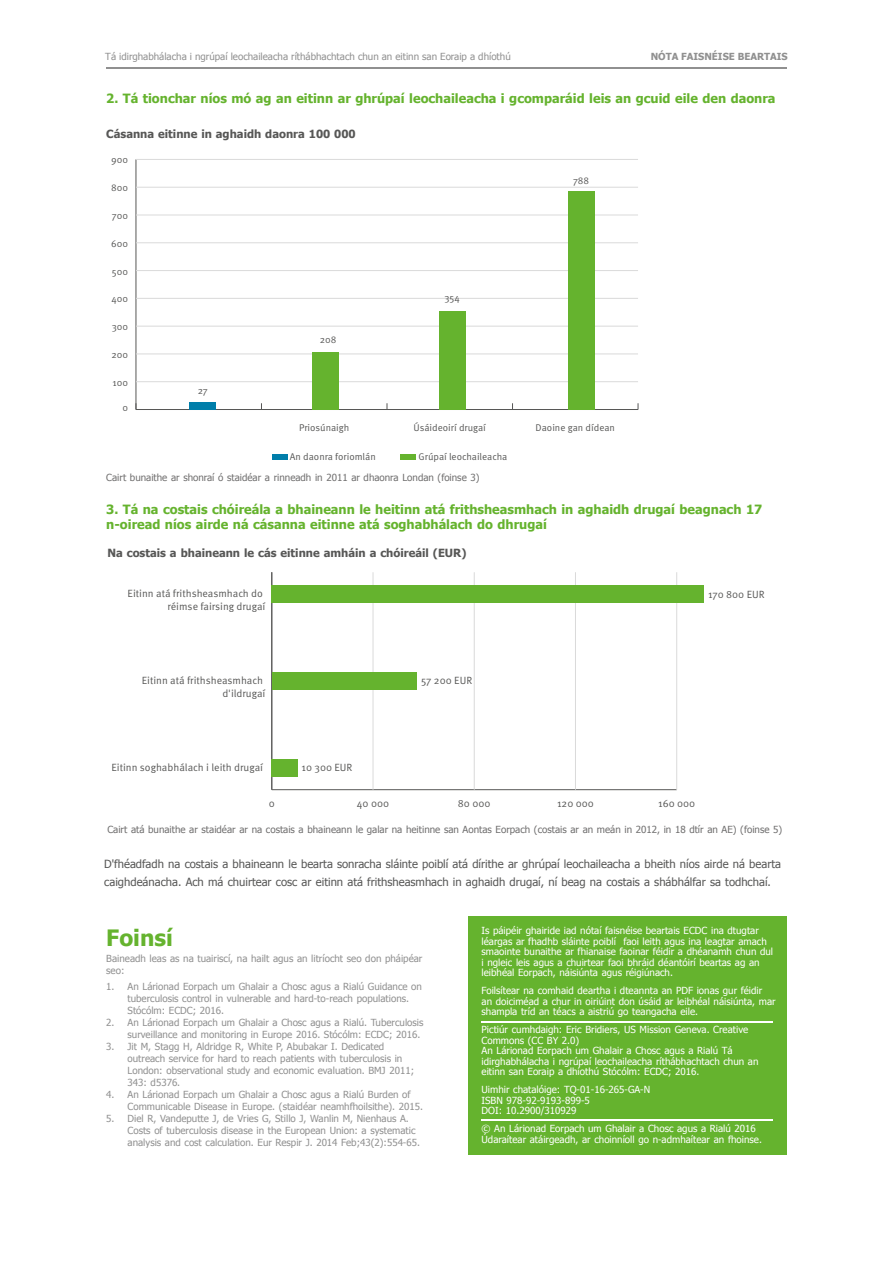
<style>
.page{position:relative;width:893px;height:1263px;background:#fff}
.page>*{position:absolute;margin:0;border:0;box-sizing:border-box;transform-origin:0 0}
.Title_1{font:700 22.5px "Tahoma";color:#65b32e}
.Title_3{font:700 12.75px/15px "Tahoma";color:#65b32e}
.Text{font:11.25px/18px "Tahoma";color:#575756}
.t1{font:700 11.25px "Tahoma";color:#575756}
.t2{font:10.5px/12.6px "Meta Pro";color:#575756;text-align:right}
.References_txt{font:9.75px/12px "Tahoma";color:#909090}
.text_box{font:9.75px/10.5px "Tahoma";color:#fff}
.Footnote_tables{font:9.75px "Tahoma";color:#706f6f}
.t3{font:9.75px "Meta Pro";color:#575756}
.t4{font:700 9.75px "Tahoma";color:#909090}
</style>
<div class="page">
<hr style="left:106px;top:67px;width:681px;height:1px;background:#909090">
<div style="left:468px;top:916px;width:319px;height:239px;background:#65b32e"></div>
<hr style="left:482px;top:1021px;width:291px;height:1px;background:#fff">
<hr style="left:482px;top:1120px;width:291px;height:1px;background:#fff">
<hr style="left:272px;top:789px;width:405px;height:1px;background:#575756">
<hr style="left:373px;top:572px;width:1px;height:218px;background:#dadada">
<hr style="left:474px;top:572px;width:1px;height:218px;background:#dadada">
<hr style="left:575px;top:572px;width:1px;height:218px;background:#dadada">
<hr style="left:676px;top:572px;width:1px;height:218px;background:#dadada">
<hr style="left:271px;top:572px;width:1px;height:218px;background:#575756">
<div style="left:272px;top:585px;width:432px;height:18px;background:#65b32e"></div>
<div style="left:272px;top:672px;width:145px;height:18px;background:#65b32e"></div>
<div style="left:272px;top:759px;width:26px;height:18px;background:#65b32e"></div>
<hr style="left:136px;top:159px;width:1px;height:250px;background:#575756">
<hr style="left:136px;top:409px;width:502px;height:1px;background:#575756">
<hr style="left:136px;top:381px;width:502px;height:1px;background:#dadada">
<hr style="left:136px;top:354px;width:502px;height:1px;background:#dadada">
<hr style="left:136px;top:326px;width:502px;height:1px;background:#dadada">
<hr style="left:136px;top:298px;width:502px;height:1px;background:#dadada">
<hr style="left:136px;top:270px;width:502px;height:1px;background:#dadada">
<hr style="left:136px;top:242px;width:502px;height:1px;background:#dadada">
<hr style="left:136px;top:215px;width:502px;height:1px;background:#dadada">
<hr style="left:136px;top:187px;width:502px;height:1px;background:#dadada">
<hr style="left:136px;top:159px;width:502px;height:1px;background:#dadada">
<div style="left:189px;top:402px;width:26px;height:7px;background:#007eaa"></div>
<div style="left:312px;top:352px;width:27px;height:57px;background:#65b32e"></div>
<div style="left:439px;top:311px;width:26px;height:98px;background:#65b32e"></div>
<div style="left:568px;top:191px;width:26px;height:218px;background:#65b32e"></div>
<div style="left:272px;top:454px;width:16px;height:6px;background:#007eaa"></div>
<div style="left:400px;top:454px;width:16px;height:6px;background:#65b32e"></div>
<p class="References_txt" style="left:105px;top:50px;width:407px">Tá idirghabhálacha i ngrúpaí leochaileacha ríthábhachtach chun an eitinn san Eoraip a dhíothú</p>
<p class="t4" style="left:651px;top:49px;width:138px">NÓTA FAISNÉISE BEARTAIS</p>
<p class="Title_3" style="left:106px;top:90px;width:671px">2. Tá tionchar níos mó ag an eitinn ar ghrúpaí leochaileacha i gcomparáid leis an gcuid eile den daonra</p>
<p class="t1" style="left:106px;top:126px;width:251px">Cásanna eitinne in aghaidh daonra 100 000</p>
<p class="t3" style="left:111px;top:154px;width:18px">900</p>
<p class="t3" style="left:111px;top:182px;width:18px">800</p>
<p class="t3" style="left:112px;top:209px;width:18px">700</p>
<p class="t3" style="left:111px;top:237px;width:18px">600</p>
<p class="t3" style="left:112px;top:265px;width:18px">500</p>
<p class="t3" style="left:111px;top:293px;width:18px">400</p>
<p class="t3" style="left:112px;top:320px;width:18px">300</p>
<p class="t3" style="left:111px;top:348px;width:18px">200</p>
<p class="t3" style="left:113px;top:376px;width:17px">100</p>
<p class="t3" style="left:122px;top:402px;width:7px">0</p>
<p class="t3" style="left:198px;top:384px;width:12px">27</p>
<p class="t3" style="left:320px;top:333px;width:18px">208</p>
<p class="t3" style="left:444px;top:291px;width:17px">354</p>
<p class="t3" style="left:573px;top:174px;width:18px">788</p>
<p class="t3" style="left:299px;top:421px;width:52px">Priosúnaigh</p>
<p class="t3" style="left:414px;top:421px;width:74px">Úsáideoirí drugaí</p>
<p class="t3" style="left:536px;top:421px;width:81px">Daoine gan dídean</p>
<p class="t3" style="left:290px;top:450px;width:87px">An daonra foriomlán</p>
<p class="t3" style="left:419px;top:450px;width:90px">Grúpaí leochaileacha</p>
<p class="Footnote_tables" style="left:106px;top:470px;width:375px">Cairt bunaithe ar shonraí ó staidéar a rinneadh in 2011 ar dhaonra Londan (foinse 3)</p>
<p class="Title_3" style="left:106px;top:501px;width:657px">3. Tá na costais chóireála a bhaineann le heitinn atá frithsheasmhach in aghaidh drugaí beagnach 17 n-oiread níos airde ná cásanna eitinne atá soghabhálach do dhrugaí</p>
<p class="t1" style="left:107px;top:545px;width:361px">Na costais a bhaineann le cás eitinne amháin a chóireáil (EUR)</p>
<p class="t2" style="left:128px;top:587px;width:139px">Eitinn atá frithsheasmhach do réimse fairsing drugaí</p>
<p class="t2" style="left:708px;top:588px;width:58px">170 800 EUR</p>
<p class="t2" style="left:142px;top:674px;width:125px">Eitinn atá frithsheasmhach d'ildrugaí</p>
<p class="t2" style="left:111px;top:761px;width:153px">Eitinn soghabhálach i leith drugaí</p>
<p class="t2" style="left:301px;top:762px;width:52px">10 300 EUR</p>
<p class="t2" style="left:421px;top:674px;width:53px">57 200 EUR</p>
<p class="t2" style="left:269px;top:798px;width:8px">0</p>
<p class="t2" style="left:357px;top:798px;width:34px">40 000</p>
<p class="t2" style="left:458px;top:798px;width:34px">80 000</p>
<p class="t2" style="left:557px;top:798px;width:38px">120 000</p>
<p class="t2" style="left:658px;top:798px;width:39px">160 000</p>
<p class="Footnote_tables" style="left:107px;top:823px;width:676px">Cairt atá bunaithe ar staidéar ar na costais a bhaineann le galar na heitinne san Aontas Eorpach (costais ar an meán in 2012, in 18 dtír an AE) (foinse 5)</p>
<p class="Text" style="left:104px;top:854px;width:678px">D'fhéadfadh na costais a bhaineann le bearta sonracha sláinte poiblí atá dírithe ar ghrúpaí leochaileacha a bheith níos airde ná bearta caighdeánacha. Ach má chuirtear cosc ar eitinn atá frithsheasmhach in aghaidh drugaí, ní beag na costais a shábhálfar sa todhchaí.</p>
<p class="Title_1" style="left:106px;top:921px;width:68px">Foinsí</p>
<p class="References_txt" style="left:106px;top:952px;width:318px">Baineadh leas as na tuairiscí, na hailt agus an litríocht seo don pháipéar seo:</p>
<p class="References_txt" style="left:128px;top:980px;width:296px;text-indent:-21px">1. An Lárionad Eorpach um Ghalair a Chosc agus a Rialú Guidance on tuberculosis control in vulnerable and hard-to-reach populations.<br>Stócólm: ECDC; 2016.</p>
<p class="References_txt" style="left:128px;top:1016px;width:297px;text-indent:-21px">2. An Lárionad Eorpach um Ghalair a Chosc agus a Rialú. Tuberculosis surveillance and monitoring in Europe 2016. Stócólm: ECDC; 2016.</p>
<p class="References_txt" style="left:128px;top:1040px;width:288px;text-indent:-21px">3. Jit M, Stagg H, Aldridge R, White P, Abubakar I. Dedicated outreach service for hard to reach patients with tuberculosis in London: observational study and economic evaluation. BMJ 2011; 343: d5376.</p>
<p class="References_txt" style="left:128px;top:1088px;width:297px;text-indent:-21px">4. An Lárionad Eorpach um Ghalair a Chosc agus a Rialú Burden of<br>Communicable Disease in Europe. (staidéar neamhfhoilsithe). 2015.</p>
<p class="References_txt" style="left:128px;top:1112px;width:294px;text-indent:-21px">5. Diel R, Vandeputte J, de Vries G, Stillo J, Wanlin M, Nienhaus A.<br>Costs of tuberculosis disease in the European Union: a systematic analysis and cost calculation. Eur Respir J. 2014 Feb;43(2):554-65.</p>
<p class="text_box" style="left:482px;top:925px;width:293px">Is páipéir ghairide iad nótaí faisnéise beartais ECDC ina dtugtar léargas ar fhadhb sláinte poiblí faoi leith agus ina leagtar amach smaointe bunaithe ar fhianaise faoinar féidir a dhéanamh chun dul i ngleic leis agus a chuirtear faoi bhráid déantóirí beartas ag an leibhéal Eorpach, náisiúnta agus réigiúnach.</p>
<p class="text_box" style="left:482px;top:985px;width:296px">Foilsítear na comhaid deartha i dteannta an PDF ionas gur féidir<br>an doiciméad a chur in oiriúint don úsáid ar leibhéal náisiúnta, mar shampla tríd an téacs a aistriú go teangacha eile.</p>
<p class="text_box" style="left:482px;top:1024px;width:268px">Pictiúr cumhdaigh: Eric Bridiers, US Mission Geneva. Creative<br>Commons (CC BY 2.0)</p>
<p class="text_box" style="left:482px;top:1045px;width:278px">An Lárionad Eorpach um Ghalair a Chosc agus a Rialú Tá idirghabhálacha i ngrúpaí leochaileacha ríthábhachtach chun an eitinn san Eoraip a dhíothú Stócólm: ECDC; 2016.</p>
<p class="text_box" style="left:482px;top:1084px;width:170px">Uimhir chatalóige: TQ-01-16-265-GA-N<br>ISBN 978-92-9193-899-5<br>DOI: 10.2900/310929</p>
<p class="text_box" style="left:482px;top:1123px;width:282px">© An Lárionad Eorpach um Ghalair a Chosc agus a Rialú 2016<br>Údaraítear atáirgeadh, ar choinníoll go n-admhaítear an fhoinse.</p>
</div>
